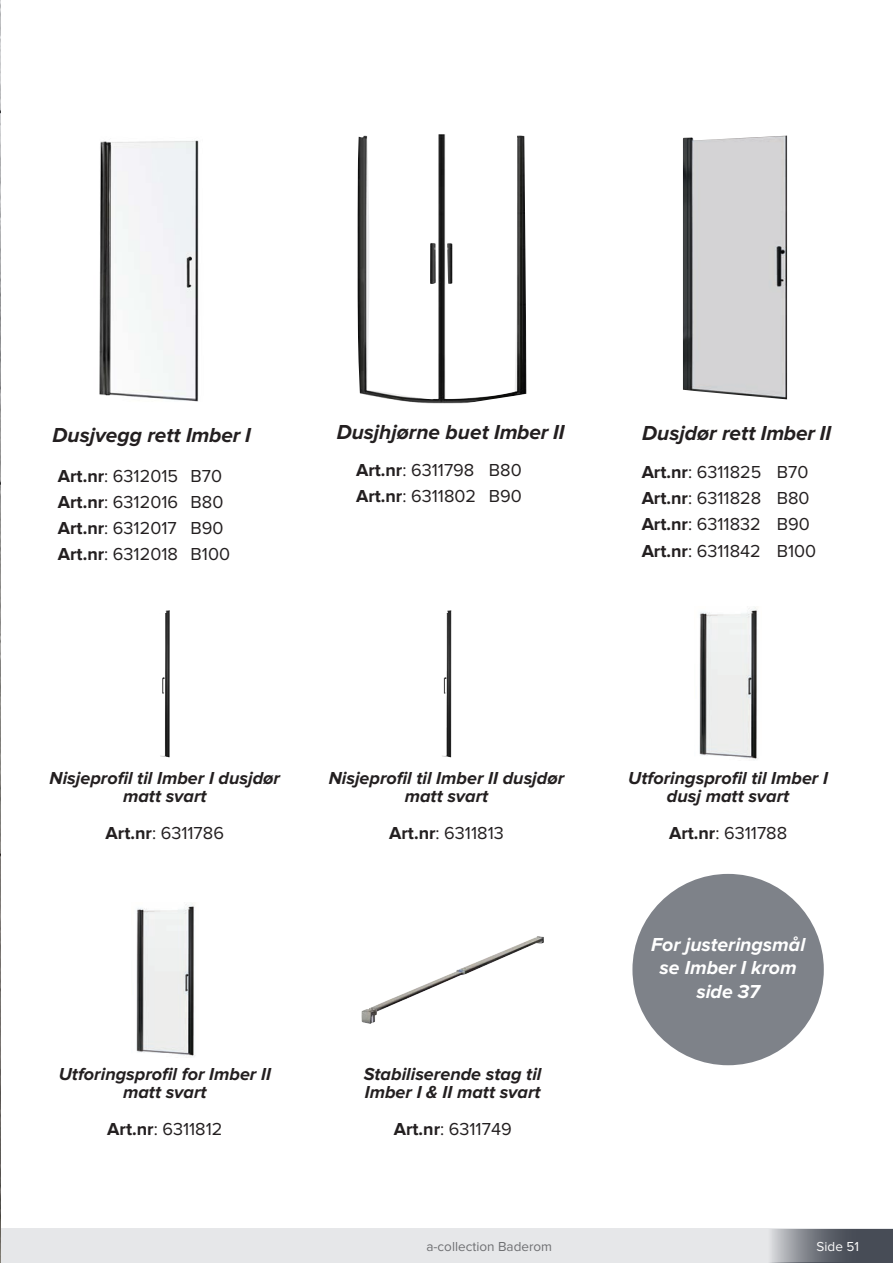
<style>
.page{position:relative;width:893px;height:1263px;background:#fff}
.page>*{position:absolute;margin:0;border:0;box-sizing:border-box;transform-origin:0 0}
.ArticleTableBody{font:italic 700 21px "Proxima Nova";color:#231f20}
.t1{font:italic 700 19.5px/23.4px "Proxima Nova";color:#fff;text-align:center}
.ArticleTableBody-2{font:18px "Proxima Nova";color:#231f20}
.ArticleTableBody-3{font:italic 700 18px/18px "Proxima Nova";color:#231f20;text-align:center}
.t2{font:13.5px "Proxima Nova";color:#6f7073}
.t3{font:13.5px "Proxima Nova";color:#fff}
.s1{font-weight:700}
</style>
<div class="page">
<div style="left:1px;top:1229px;width:892px;height:34px;background:#e6e7e9"></div>
<svg style="left:771px;top:1229px;width:122px;height:33px;background:#6d7179"></svg>
<hr style="left:768px;top:1262px;width:125px;height:1px;background:#474c56">
<img style="left:0;top:456px;width:1px;height:807px">
<img style="left:99px;top:140px;width:100px;height:262px">
<img style="left:357px;top:134px;width:170px;height:270px">
<img style="left:683px;top:135px;width:104px;height:264px">
<img style="left:160px;top:610px;width:10px;height:147px">
<img style="left:442px;top:610px;width:9px;height:147px">
<img style="left:699px;top:607px;width:59px;height:153px">
<img style="left:136px;top:903px;width:59px;height:154px">
<img style="left:499px;top:936px;width:38px;height:17px">
<div style="left:632px;top:874px;width:192px;height:191px;background:#7e8289;border-radius:50%"></div>
<hr style="left:0;top:0;width:1px;height:456px;background:#474c56">
<p class="ArticleTableBody" style="left:52px;top:423px;width:200px">Dusjvegg rett Imber I</p>
<p class="ArticleTableBody-2" style="left:58px;top:466px;width:122px"><span class="s1">Art.nr</span>: 6312015</p>
<p class="ArticleTableBody-2" style="left:191px;top:466px;width:33px">B70</p>
<p class="ArticleTableBody-2" style="left:58px;top:492px;width:122px"><span class="s1">Art.nr</span>: 6312016</p>
<p class="ArticleTableBody-2" style="left:191px;top:492px;width:34px">B80</p>
<p class="ArticleTableBody-2" style="left:58px;top:518px;width:120px"><span class="s1">Art.nr</span>: 6312017</p>
<p class="ArticleTableBody-2" style="left:191px;top:518px;width:34px">B90</p>
<p class="ArticleTableBody-2" style="left:58px;top:544px;width:122px"><span class="s1">Art.nr</span>: 6312018</p>
<p class="ArticleTableBody-2" style="left:191px;top:544px;width:41px">B100</p>
<p class="ArticleTableBody" style="left:337px;top:420px;width:229px">Dusjhjørne buet Imber II</p>
<p class="ArticleTableBody-2" style="left:356px;top:460px;width:120px"><span class="s1">Art.nr</span>: 6311798</p>
<p class="ArticleTableBody-2" style="left:489px;top:460px;width:34px">B80</p>
<p class="ArticleTableBody-2" style="left:356px;top:486px;width:122px"><span class="s1">Art.nr</span>: 6311802</p>
<p class="ArticleTableBody-2" style="left:489px;top:486px;width:34px">B90</p>
<p class="ArticleTableBody" style="left:642px;top:421px;width:191px">Dusjdør rett Imber II</p>
<p class="ArticleTableBody-2" style="left:642px;top:462px;width:121px"><span class="s1">Art.nr</span>: 6311825</p>
<p class="ArticleTableBody-2" style="left:777px;top:462px;width:33px">B70</p>
<p class="ArticleTableBody-2" style="left:642px;top:488px;width:121px"><span class="s1">Art.nr</span>: 6311828</p>
<p class="ArticleTableBody-2" style="left:777px;top:488px;width:34px">B80</p>
<p class="ArticleTableBody-2" style="left:642px;top:514px;width:121px"><span class="s1">Art.nr</span>: 6311832</p>
<p class="ArticleTableBody-2" style="left:777px;top:514px;width:34px">B90</p>
<p class="ArticleTableBody-2" style="left:642px;top:541px;width:121px"><span class="s1">Art.nr</span>: 6311842</p>
<p class="ArticleTableBody-2" style="left:777px;top:541px;width:41px">B100</p>
<p class="ArticleTableBody-3" style="left:50px;top:769px;width:232px">Nisjeprofil til Imber I dusjdør matt svart</p>
<p class="ArticleTableBody-3" style="left:329px;top:769px;width:237px">Nisjeprofil til Imber II dusjdør matt svart</p>
<p class="ArticleTableBody-3" style="left:628px;top:769px;width:201px">Utforingsprofil til Imber I dusj matt svart</p>
<p class="ArticleTableBody-2" style="left:106px;top:823px;width:120px"><span class="s1">Art.nr</span>: 6311786</p>
<p class="ArticleTableBody-2" style="left:389px;top:823px;width:116px"><span class="s1">Art.nr</span>: 6311813</p>
<p class="ArticleTableBody-2" style="left:669px;top:823px;width:120px"><span class="s1">Art.nr</span>: 6311788</p>
<p class="t1" style="left:651px;top:933px;width:156px">For justeringsmål se Imber I krom side 37</p>
<p class="ArticleTableBody-3" style="left:59px;top:1065px;width:214px">Utforingsprofil for Imber II matt svart</p>
<p class="ArticleTableBody-3" style="left:364px;top:1065px;width:179px;text-align:left">Stabiliserende stag til<br>Imber I &amp; II matt svart</p>
<p class="ArticleTableBody-2" style="left:107px;top:1119px;width:117px"><span class="s1">Art.nr</span>: 6311812</p>
<p class="ArticleTableBody-2" style="left:394px;top:1119px;width:119px"><span class="s1">Art.nr</span>: 6311749</p>
<p class="t2" style="left:426px;top:1239px;width:127px">a-collection Baderom</p>
<p class="t3" style="left:817px;top:1239px;width:44px">Side 51</p>
</div>
